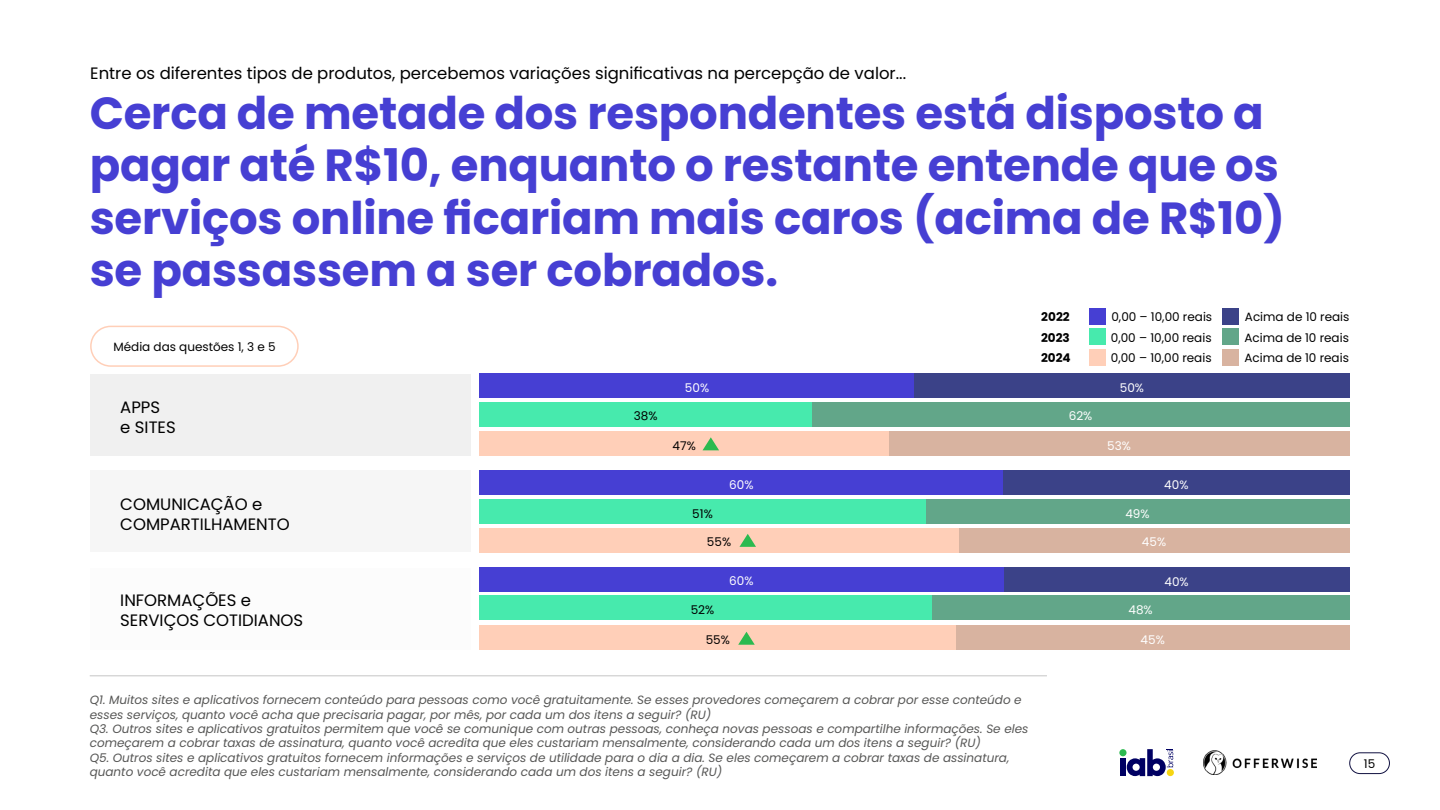
<style>
.page{position:relative;width:1440px;height:810px;background:#fff}
.page>*{position:absolute;margin:0;border:0;box-sizing:border-box;transform-origin:0 0}
.t1{font:700 45px/52.5px "Poppins";letter-spacing:-.005em;color:#463fd3}
.t2{font:16.5px/19.8px "Poppins";color:#000}
.t3{font:italic 12px/14.4px "Poppins";color:#575756}
.t4{font:12px "Poppins";color:#000}
.t5{font:12px "Poppins";color:#fff}
.t6{font:700 12px "Poppins";color:#000}
</style>
<div class="page">
<div style="left:90px;top:326px;width:209px;height:41px;border:2px solid #ffcfb8;border-radius:20px"></div>
<div style="left:90px;top:374px;width:381px;height:81px;background:#f0f0f0"></div>
<div style="left:90px;top:470px;width:381px;height:82px;background:#f6f6f6"></div>
<img style="left:1203px;top:751px;width:114px;height:23px">
<div style="left:1119px;top:749px;width:8px;height:7px;background:#2cba50;border-radius:50%"></div>
<div style="left:1120px;top:758px;width:6px;height:18px;background:#000063"></div>
<svg style="left:1127px;top:749px;width:46px;height:27px"></svg>
<hr style="left:90px;top:676px;width:957px;height:1px;background:#c6c6c6">
<div style="left:1350px;top:753px;width:40px;height:21px;border:1px solid #111141;border-radius:10px"></div>
<div style="left:480px;top:373px;width:435px;height:25px;background:#463fd3"></div>
<div style="left:914px;top:373px;width:436px;height:25px;background:#3b4288"></div>
<div style="left:480px;top:470px;width:523px;height:25px;background:#463fd3"></div>
<div style="left:1003px;top:470px;width:347px;height:25px;background:#3b4288"></div>
<div style="left:480px;top:499px;width:446px;height:25px;background:#47eaad"></div>
<div style="left:926px;top:499px;width:424px;height:25px;background:#62a689"></div>
<div style="left:480px;top:528px;width:479px;height:24px;background:#ffcfb8"></div>
<div style="left:959px;top:528px;width:391px;height:24px;background:#d8b3a0"></div>
<div style="left:480px;top:567px;width:524px;height:25px;background:#463fd3"></div>
<div style="left:1004px;top:567px;width:346px;height:25px;background:#3b4288"></div>
<div style="left:480px;top:595px;width:452px;height:25px;background:#47eaad"></div>
<div style="left:932px;top:595px;width:418px;height:25px;background:#62a689"></div>
<div style="left:480px;top:625px;width:476px;height:25px;background:#ffcfb8"></div>
<div style="left:956px;top:625px;width:394px;height:25px;background:#d8b3a0"></div>
<div style="left:480px;top:402px;width:332px;height:24px;background:#47eaad"></div>
<div style="left:812px;top:402px;width:538px;height:24px;background:#62a689"></div>
<div style="left:480px;top:431px;width:409px;height:25px;background:#ffcfb8"></div>
<div style="left:889px;top:431px;width:461px;height:25px;background:#d8b3a0"></div>
<div style="left:1089px;top:308px;width:17px;height:17px;background:#463fd3"></div>
<div style="left:1223px;top:308px;width:16px;height:17px;background:#3b4288"></div>
<div style="left:1089px;top:329px;width:17px;height:16px;background:#47eaad"></div>
<div style="left:1223px;top:329px;width:16px;height:16px;background:#62a689"></div>
<div style="left:1089px;top:349px;width:17px;height:17px;background:#ffcfb8"></div>
<div style="left:1223px;top:349px;width:16px;height:17px;background:#d8b3a0"></div>
<svg style="left:703px;top:437px;width:16px;height:13px"></svg>
<svg style="left:739px;top:534px;width:17px;height:13px"></svg>
<svg style="left:738px;top:632px;width:17px;height:13px"></svg>
<h2 class="t2" style="left:90px;top:63px;width:817px">Entre os diferentes tipos de produtos, percebemos variações significativas na percepção de valor...</h2>
<h1 class="t1" style="left:90px;top:87px;width:1197px">Cerca de metade dos respondentes está disposto a pagar até R$10, enquanto o restante entende que os serviços online ficariam mais caros (acima de R$10) se passassem a ser cobrados.</h1>
<p class="t4" style="left:113px;top:340px;width:164px">Média das questões 1, 3 e 5</p>
<h2 class="t2" style="left:120px;top:397px;width:57px">APPS<br>e SITES</h2>
<h2 class="t2" style="left:120px;top:495px;width:171px">COMUNICAÇÃO e<br>COMPARTILHAMENTO</h2>
<h2 class="t2" style="left:120px;top:591px;width:184px">INFORMAÇÕES e<br>SERVIÇOS COTIDIANOS</h2>
<p class="t4" style="left:634px;top:409px;width:25px">38%</p>
<p class="t5" style="left:685px;top:381px;width:26px">50%</p>
<p class="t4" style="left:673px;top:439px;width:25px">47%</p>
<p class="t4" style="left:692px;top:507px;width:22px">51%</p>
<p class="t5" style="left:729px;top:478px;width:26px">60%</p>
<p class="t4" style="left:707px;top:535px;width:26px">55%</p>
<p class="t4" style="left:691px;top:603px;width:25px">52%</p>
<p class="t5" style="left:729px;top:574px;width:26px">60%</p>
<p class="t4" style="left:706px;top:633px;width:26px">55%</p>
<p class="t6" style="left:1041px;top:310px;width:30px">2022</p>
<p class="t4" style="left:1111px;top:310px;width:102px">0,00 – 10,00 reais</p>
<p class="t4" style="left:1245px;top:310px;width:106px">Acima de 10 reais</p>
<p class="t6" style="left:1041px;top:330px;width:30px">2023</p>
<p class="t4" style="left:1111px;top:330px;width:102px">0,00 – 10,00 reais</p>
<p class="t4" style="left:1244px;top:330px;width:106px">Acima de 10 reais</p>
<p class="t6" style="left:1041px;top:351px;width:31px">2024</p>
<p class="t4" style="left:1111px;top:351px;width:102px">0,00 – 10,00 reais</p>
<p class="t4" style="left:1244px;top:351px;width:106px">Acima de 10 reais</p>
<p class="t5" style="left:1069px;top:409px;width:25px">62%</p>
<p class="t5" style="left:1120px;top:381px;width:26px">50%</p>
<p class="t5" style="left:1107px;top:439px;width:25px">53%</p>
<p class="t5" style="left:1125px;top:507px;width:26px">49%</p>
<p class="t5" style="left:1164px;top:478px;width:26px">40%</p>
<p class="t5" style="left:1142px;top:535px;width:26px">45%</p>
<p class="t5" style="left:1129px;top:603px;width:26px">48%</p>
<p class="t5" style="left:1165px;top:575px;width:26px">40%</p>
<p class="t5" style="left:1141px;top:633px;width:26px">45%</p>
<p class="t3" style="left:90px;top:693px;width:940px">Q1. Muitos sites e aplicativos fornecem conteúdo para pessoas como você gratuitamente. Se esses provedores começarem a cobrar por esse conteúdo e esses serviços, quanto você acha que precisaria pagar, por mês, por cada um dos itens a seguir? (RU)<br>Q3. Outros sites e aplicativos gratuitos permitem que você se comunique com outras pessoas, conheça novas pessoas e compartilhe informações. Se eles começarem a cobrar taxas de assinatura, quanto você acredita que eles custariam mensalmente, considerando cada um dos itens a seguir? (RU)<br>Q5. Outros sites e aplicativos gratuitos fornecem informações e serviços de utilidade para o dia a dia. Se eles começarem a cobrar taxas de assinatura, quanto você acredita que eles custariam mensalmente, considerando cada um dos itens a seguir? (RU)</p>
<p class="t4" style="left:1364px;top:757px;width:13px">15</p>
</div>
